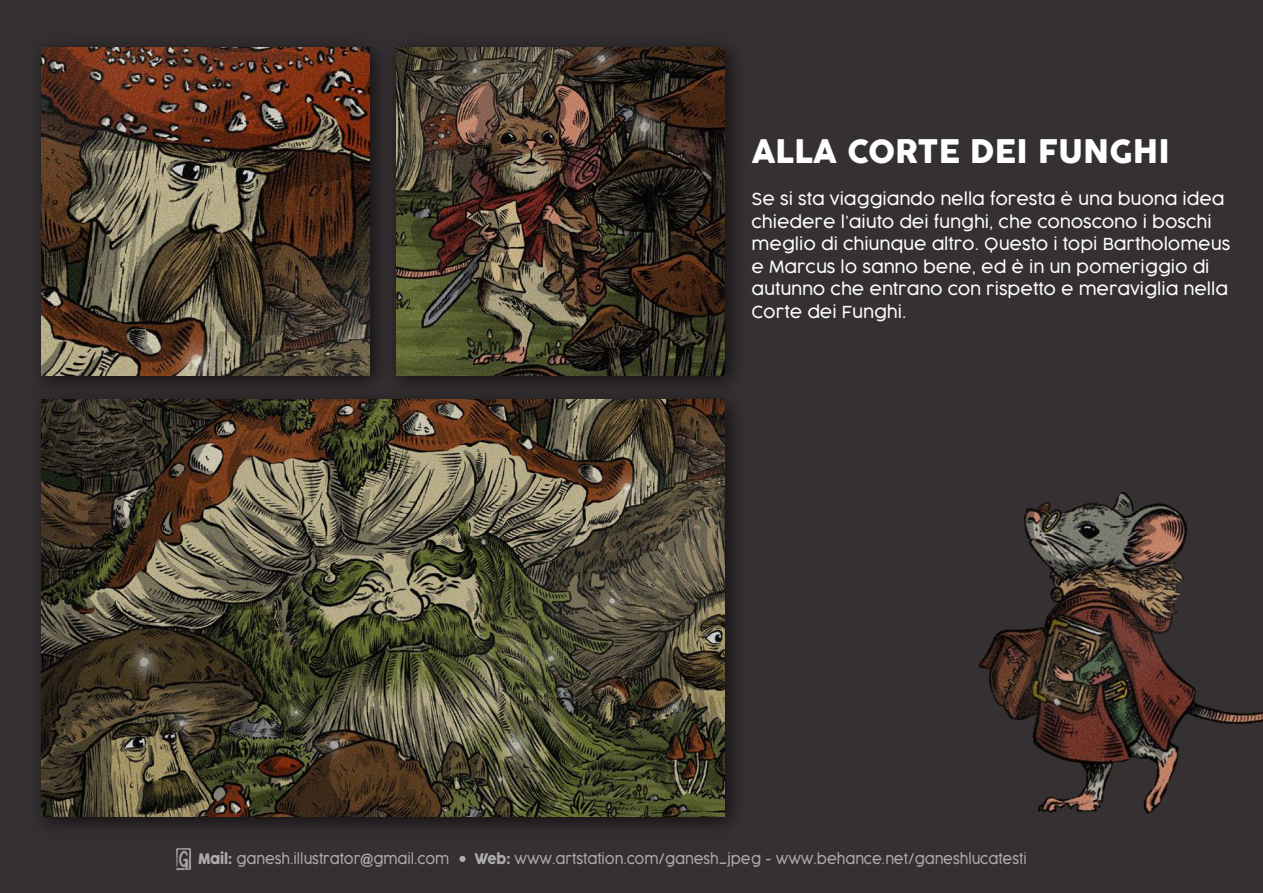
<style>
.page{position:relative;width:1263px;height:893px;background:#353031}
.page>*{position:absolute;margin:0;border:0;box-sizing:border-box;transform-origin:0 0}
.t1{font:31.8px "Cocogoose";color:#fff}
.t2{font:300 16.5px/22.5px "Cocogoose";color:#fff}
.t3{font:300 14.25px "Cocogoose";color:#fff;scale:.91 1}
.s1{font-weight:400}
.s2{font-family:"Arial Rounded MT Bold";font-weight:400}
</style>
<div class="page">
<img style="left:40px;top:46px;width:335px;height:332px">
<img style="left:41px;top:48px;width:328px;height:328px">
<img style="left:375px;top:46px;width:359px;height:332px">
<img style="left:396px;top:48px;width:328px;height:328px">
<img style="left:40px;top:378px;width:694px;height:448px">
<img style="left:41px;top:400px;width:683px;height:417px">
<img style="left:979px;top:492px;width:284px;height:322px">
<div style="left:459px;top:856px;width:7px;height:6px;background:#aeacac;border-radius:50%"></div>
<img style="left:176px;top:848px;width:15px;height:23px">
<h1 class="t1" style="left:751px;top:129px;width:420px">ALLA CORTE DEI FUNGHI</h1>
<p class="t2" style="left:751px;top:188px;width:480px">Se si sta viaggiando nella foresta è una buona idea chiedere l’aiuto dei funghi, che conoscono i boschi meglio di chiunque altro. Questo i topi Bartholomeus e Marcus lo sanno bene, ed è in un pomeriggio di autunno che entrano con rispetto e meraviglia nella Corte dei Funghi.</p>
<p class="t3" style="left:198px;top:849px;width:278px"><span class="s1">Mail:</span> ganesh.illustrator<span class="s2">@</span>gmail.com</p>
<p class="t3" style="left:475px;top:849px;width:608px"><span class="s1">Web:</span> www.artstation.com/ganesh_jpeg - www.behance.net/ganeshlucatesti</p>
</div>
